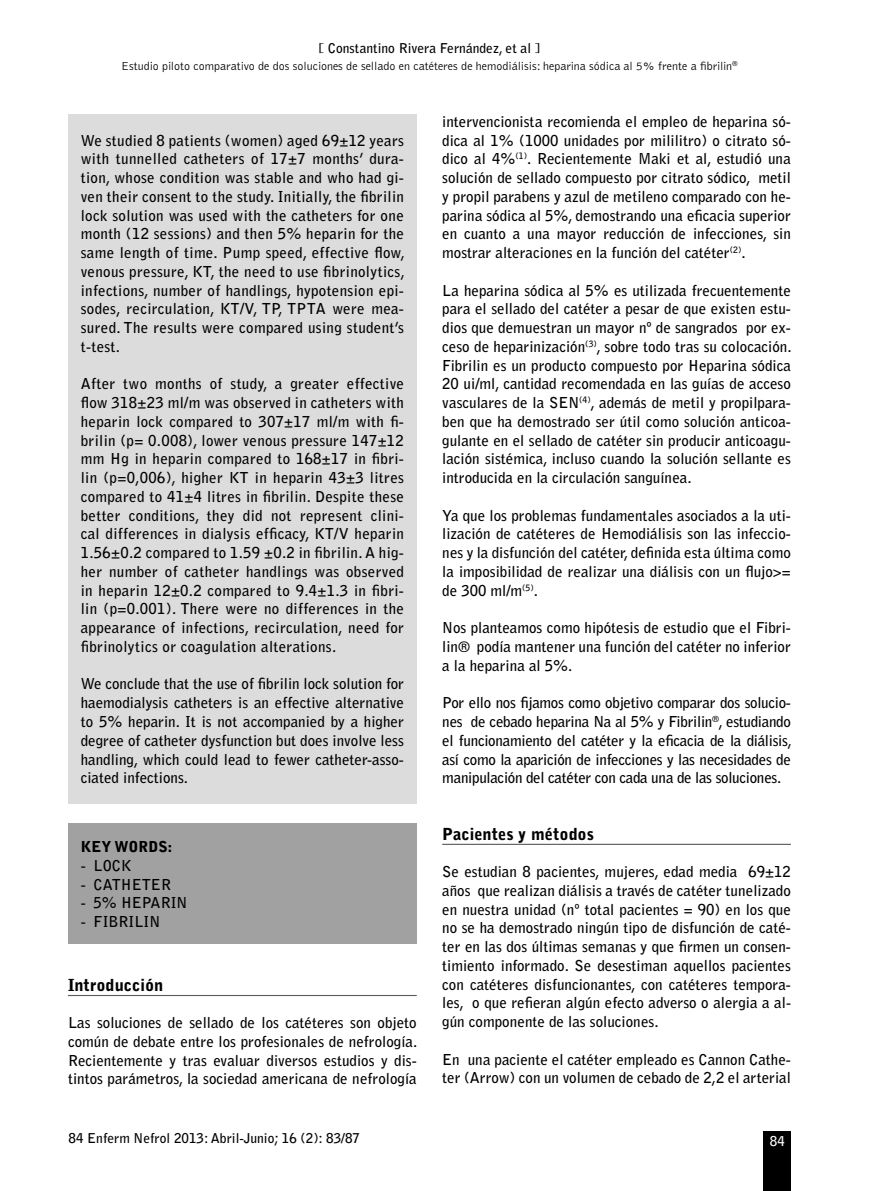
<style>
.page{position:relative;width:893px;height:1191px;background:#fff}
.page>*{position:absolute;margin:0;border:0;box-sizing:border-box;transform-origin:0 0}
.t1{font:900 16.5px "Bell Gothic";color:#000}
.t2{font:700 15px/18.8px "Bell Gothic";color:#000;text-align:justify}
.t3{font:900 15px "Bell Gothic";color:#000}
.t4{font:700 13.5px "Bell Gothic";color:#000}
.t5{font:700 13.5px "Bell Gothic";color:#fff}
.t6{font:300 12px "Bell Gothic";color:#000}
</style>
<div class="page">
<div style="left:764px;top:1131px;width:27px;height:60px;background:#000"></div>
<div style="left:68px;top:115px;width:349px;height:689px;background:#dcdcdc"></div>
<hr style="left:442px;top:843px;width:349px;height:2px;background:#5a5a5a">
<div style="left:68px;top:823px;width:349px;height:121px;background:#a1a1a1"></div>
<hr style="left:68px;top:995px;width:349px;height:1px;background:#5a5a5a">
<p class="t4" style="left:319px;top:43px;width:223px">[ Constantino Rivera Fernández, et al ]</p>
<p class="t6" style="left:121px;top:61px;width:618px">Estudio piloto comparativo de dos soluciones de sellado en catéteres de hemodiálisis: heparina sódica al 5% frente a fibrilin<sup>®</sup></p>
<p class="t2" style="left:81px;top:132px;width:326px">We studied 8 patients (women) aged 69±12 years with tunnelled catheters of 17±7 months’ dura&shy;tion, whose condition was stable and who had gi&shy;ven their consent to the study. Initially, the fibrilin lock solution was used with the catheters for one month (12 sessions) and then 5% heparin for the same length of time. Pump speed, effective flow, venous pressure, KT, the need to use fibrinolytics, infections, number of handlings, hypotension epi&shy;sodes, recirculation, KT/V, TP, TPTA were mea&shy;sured. The results were compared using student’s t-test.</p>
<p class="t2" style="left:81px;top:376px;width:325px">After two months of study, a greater effective flow 318±23 ml/m was observed in catheters with heparin lock compared to 307±17 ml/m with fi&shy;brilin (p= 0.008), lower venous pressure 147±12 mm Hg in heparin compared to 168±17 in fibri&shy;lin (p=0,006), higher KT in heparin 43±3 litres compared to 41±4 litres in fibrilin. Despite these better conditions, they did not represent clini&shy;cal differences in dialysis efficacy, KT/V heparin 1.56±0.2 compared to 1.59 ±0.2 in fibrilin. A hig&shy;her number of catheter handlings was observed in heparin 12±0.2 compared to 9.4±1.3 in fibri&shy;lin (p=0.001). There were no differences in the appearance of infections, recirculation, need for fibrinolytics or coagulation alterations.</p>
<p class="t2" style="left:81px;top:676px;width:325px">We conclude that the use of fibrilin lock solution for haemodialysis catheters is an effective alternative to 5% heparin. It is not accompanied by a higher degree of catheter dysfunction but does involve less handling, which could lead to fewer catheter-asso&shy;ciated infections.</p>
<p class="t3" style="left:81px;top:841px;width:93px">KEY WORDS:</p>
<p class="t2" style="left:81px;top:857px;width:52px">- LOCK</p>
<p class="t2" style="left:81px;top:876px;width:92px">- CATHETER</p>
<p class="t2" style="left:81px;top:894px;width:108px">- 5% HEPARIN</p>
<p class="t2" style="left:81px;top:913px;width:81px">- FIBRILIN</p>
<p class="t1" style="left:68px;top:978px;width:97px">Introducción</p>
<p class="t2" style="left:68px;top:1014px;width:351px">Las soluciones de sellado de los catéteres son objeto común de debate entre los profesionales de nefrología.<br>Recientemente y tras evaluar diversos estudios y dis&shy;tintos parámetros, la sociedad americana de nefrología</p>
<p class="t2" style="left:442px;top:113px;width:350px">intervencionista recomienda el empleo de heparina só&shy;dica al 1% (1000 unidades por mililitro) o citrato só&shy;dico al 4%<sup>(1)</sup>. Recientemente Maki et al, estudió una solución de sellado compuesto por citrato sódico, metil y propil parabens y azul de metileno comparado con he&shy;parina sódica al 5%, demostrando una eficacia superior en cuanto a una mayor reducción de infecciones, sin mostrar alteraciones en la función del catéter<sup>(2)</sup>.</p>
<p class="t2" style="left:442px;top:282px;width:351px">La heparina sódica al 5% es utilizada frecuentemente para el sellado del catéter a pesar de que existen estu&shy;dios que demuestran un mayor nº de sangrados por ex&shy;ceso de heparinización<sup>(3)</sup>, sobre todo tras su colocación.<br>Fibrilin es un producto compuesto por Heparina sódica 20 ui/ml, cantidad recomendada en las guías de acceso vasculares de la SEN<sup>(4)</sup>, además de metil y propilpara&shy;ben que ha demostrado ser útil como solución anticoa&shy;gulante en el sellado de catéter sin producir anticoagu&shy;lación sistémica, incluso cuando la solución sellante es introducida en la circulación sanguínea.</p>
<p class="t2" style="left:442px;top:507px;width:350px">Ya que los problemas fundamentales asociados a la uti&shy;lización de catéteres de Hemodiálisis son las infeccio&shy;nes y la disfunción del catéter, definida esta última como la imposibilidad de realizar una diálisis con un flujo&gt;= de 300 ml/m<sup>(5)</sup>.</p>
<p class="t2" style="left:442px;top:619px;width:350px">Nos planteamos como hipótesis de estudio que el Fibri&shy;lin® podía mantener una función del catéter no inferior a la heparina al 5%.</p>
<p class="t2" style="left:442px;top:694px;width:351px">Por ello nos fijamos como objetivo comparar dos solucio&shy;nes de cebado heparina Na al 5% y Fibrilin<sup>®</sup>, estudiando el funcionamiento del catéter y la eficacia de la diálisis, así como la aparición de infecciones y las necesidades de manipulación del catéter con cada una de las soluciones.</p>
<p class="t1" style="left:442px;top:827px;width:153px">Pacientes y métodos</p>
<p class="t2" style="left:442px;top:863px;width:350px">Se estudian 8 pacientes, mujeres, edad media 69±12 años que realizan diálisis a través de catéter tunelizado en nuestra unidad (nº total pacientes = 90) en los que no se ha demostrado ningún tipo de disfunción de caté&shy;ter en las dos últimas semanas y que firmen un consen&shy;timiento informado. Se desestiman aquellos pacientes con catéteres disfuncionantes, con catéteres tempora&shy;les, o que refieran algún efecto adverso o alergia a al&shy;gún componente de las soluciones.</p>
<p class="t2" style="left:442px;top:1051px;width:350px">En una paciente el catéter empleado es Cannon Cathe&shy;ter (Arrow) con un volumen de cebado de 2,2 el arterial</p>
<p class="t4" style="left:69px;top:1133px;width:293px">84 Enferm Nefrol 2013: Abril-Junio; 16 (2): 83/87</p>
<p class="t5" style="left:770px;top:1135px;width:17px">84</p>
</div>
